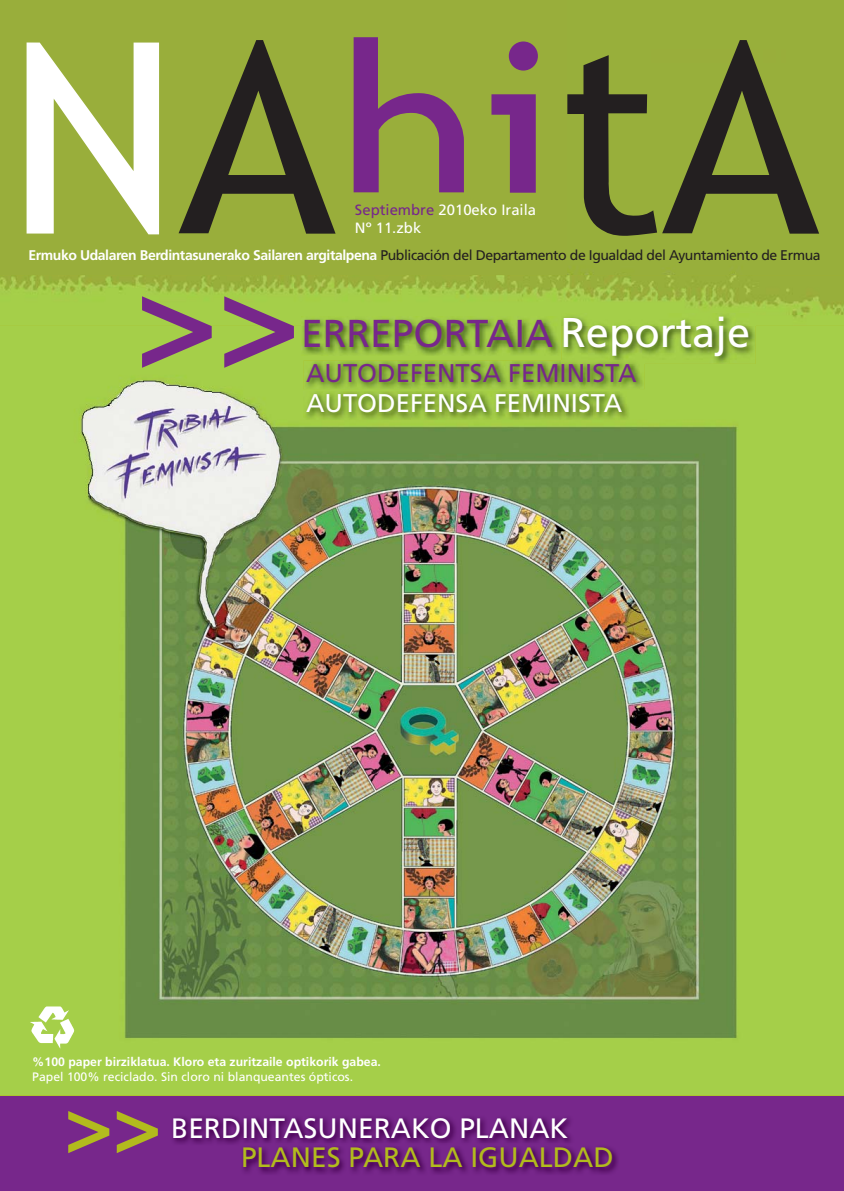
<style>
.page{position:relative;width:844px;height:1191px;background:#fff}
.page>*{position:absolute;margin:0;border:0;box-sizing:border-box;transform-origin:0 0}
.t1{font:700 137.03px "Frutiger";color:#77278b}
.t2{font:700 80.85px "Frutiger";color:#b2bb1d}
.t3{font:38.85px "Frutiger";color:#77278b}
.t4{font:28px "Frutiger";color:#fff}
.t5{font:28px "Frutiger";color:#b2bb1d}
.t6{font:25.55px "Frutiger";color:#77278b}
.t7{font:25.55px "Frutiger";color:#fff}
.t8{font:14.88px/17.8px "Frutiger";color:#fff}
.t9{font:14px "Frutiger";letter-spacing:-.03em;color:#231f20}
.t10{font:700 12.25px "Frutiger";color:#fff}
.t11{font:12.25px "Frutiger";color:#fff}
.s1{color:#77278b}
.s2{font-weight:700;color:#fff}
.s3{font-size:41.65px;color:#fff}
</style>
<div class="page">
<div style="left:0;top:656px;width:843px;height:535px;background:#77278b"></div>
<img style="left:0;top:326px;width:843px;height:769px">
<div style="left:0;top:0;width:567px;height:275px;background:#99ae3b"></div>
<div style="left:567px;top:0;width:276px;height:275px;background:#98af3b"></div>
<img style="left:0;top:275px;width:843px;height:51px">
<svg style="left:27px;top:42px;width:132px;height:192px"></svg>
<svg style="left:178px;top:40px;width:157px;height:194px;background:#727e32"></svg>
<svg style="left:353px;top:37px;width:111px;height:155px;background:#8a765c"></svg>
<svg style="left:491px;top:94px;width:44px;height:99px;background:#82556f"></svg>
<div style="left:508px;top:41px;width:29px;height:30px;background:#77278b;border-radius:50%"></div>
<svg style="left:567px;top:40px;width:252px;height:196px;background:#717f32"></svg>
<img style="left:173px;top:1117px;width:398px;height:27px">
<img style="left:29px;top:1005px;width:46px;height:45px">
<img style="left:561px;top:313px;width:194px;height:51px">
<img style="left:301px;top:317px;width:259px;height:38px">
<img style="left:303px;top:360px;width:341px;height:29px">
<img style="left:561px;top:360px;width:83px;height:4px">
<img style="left:303px;top:391px;width:326px;height:29px">
<p class="t8" style="left:355px;top:202px;width:183px"><span class="s1">Septiembre</span> 2010eko Iraila<br>Nº 11.zbk</p>
<p class="t9" style="left:29px;top:250px;width:793px"><span class="s2">Ermuko Udalaren Berdintasunerako Sailaren argitalpena</span> Publicación del Departamento de Igualdad del Ayuntamiento de Ermua</p>
<h1 class="t1" style="left:136px;top:264px;width:166px">&gt;&gt;</h1>
<h3 class="t3" style="left:301px;top:318px;width:450px">ERREPORTAIA <span class="s3">Reportaje</span></h3>
<h3 class="t6" style="left:306px;top:362px;width:332px">AUTODEFENTSA FEMINISTA</h3>
<h3 class="t7" style="left:306px;top:393px;width:317px">AUTODEFENSA FEMINISTA</h3>
<p class="t10" style="left:32px;top:1056px;width:350px">%100 paper birziklatua. Kloro eta zuritzaile optikorik gabea.</p>
<p class="t11" style="left:32px;top:1071px;width:322px">Papel 100% reciclado. Sin cloro ni blanqueantes ópticos.</p>
<h2 class="t2" style="left:64px;top:1091px;width:98px">&gt;&gt;</h2>
<h3 class="t4" style="left:171px;top:1116px;width:398px">BERDINTASUNERAKO PLANAK</h3>
<h3 class="t5" style="left:241px;top:1146px;width:374px">PLANES PARA LA IGUALDAD</h3>
</div>
